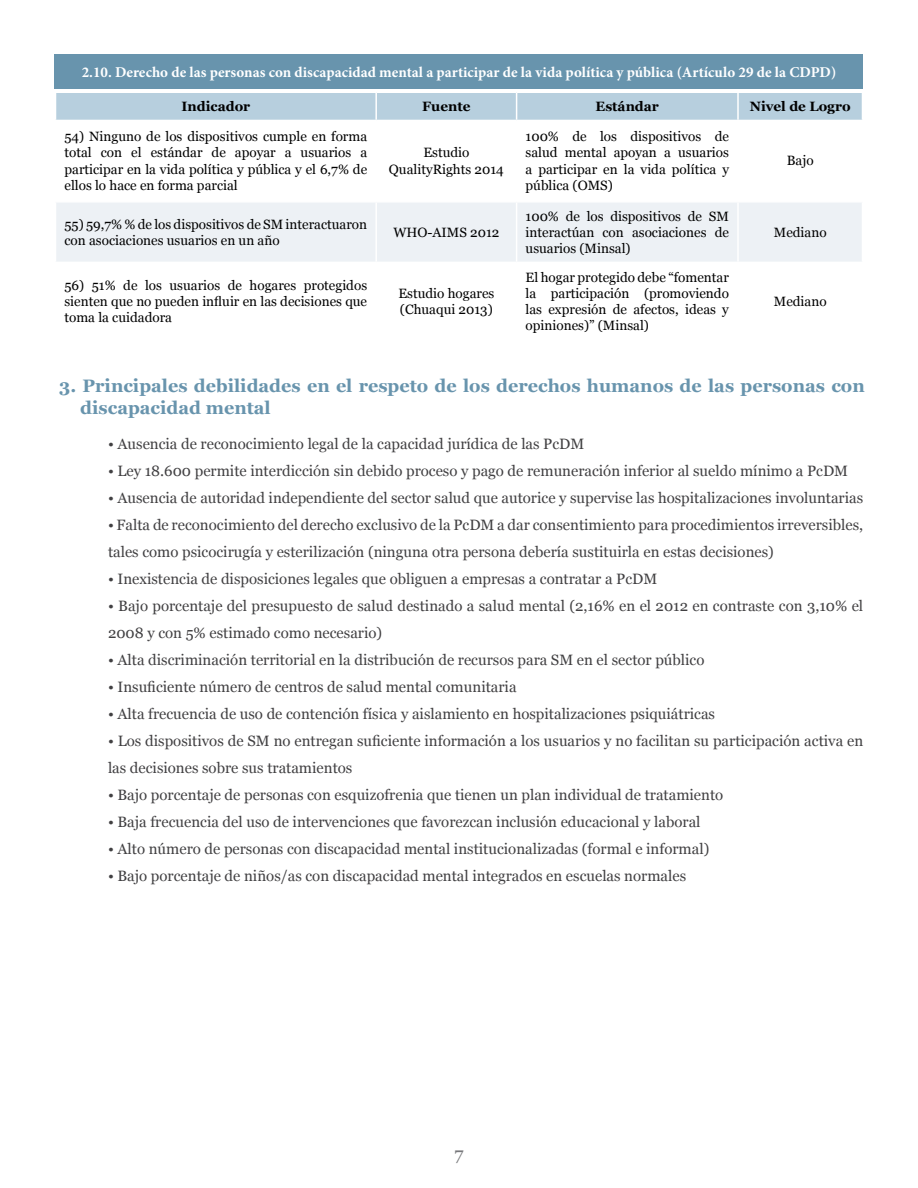
<style>
.page{position:relative;width:918px;height:1188px;background:#fff}
.page>*{position:absolute;margin:0;border:0;box-sizing:border-box;transform-origin:0 0}
.t1{font:700 18px/21.6px "Georgia";color:#6894ad}
.t2{font:18px "Georgia";color:#77787b}
.t3{font:15px/27px "Georgia";color:#414042}
.t4{font:700 15px "Minion Pro";color:#fff}
.t5{font:13.5px/16.2px "Georgia";color:#000;text-align:justify}
.t6{font:700 13.5px "Georgia";color:#000}
</style>
<div class="page">
<div style="left:56px;top:203px;width:806px;height:59px;background:#edf1f5"></div>
<hr style="left:737px;top:203px;width:2px;height:59px;background:#fff">
<div style="left:56px;top:93px;width:806px;height:27px;background:#b7cfde"></div>
<hr style="left:375px;top:203px;width:2px;height:59px;background:#fff">
<hr style="left:516px;top:203px;width:1px;height:59px;background:#fff">
<div style="left:55px;top:54px;width:808px;height:35px;background:#6894ad"></div>
<p class="t4" style="left:82px;top:62px;width:756px">2.10. Derecho de las personas con discapacidad mental a participar de la vida política y pública (Artículo 29 de la CDPD)</p>
<p class="t6" style="left:181px;top:97px;width:70px">Indicador</p>
<p class="t6" style="left:422px;top:97px;width:50px">Fuente</p>
<p class="t6" style="left:596px;top:97px;width:65px">Estándar</p>
<p class="t6" style="left:750px;top:97px;width:102px">Nivel de Logro</p>
<p class="t5" style="left:65px;top:128px;width:304px">54) Ninguno de los dispositivos cumple en forma total con el estándar de apoyar a usuarios a participar en la vida política y pública y el 6,7% de ellos lo hace en forma parcial</p>
<p class="t5" style="left:526px;top:128px;width:205px">100% de los dispositivos de salud mental apoyan a usuarios a participar en la vida política y pública (OMS)</p>
<p class="t5" style="left:389px;top:144px;width:116px;text-align:center">Estudio<br>QualityRights 2014</p>
<p class="t5" style="left:787px;top:152px;width:28px">Bajo</p>
<p class="t5" style="left:64px;top:216px;width:304px">55) 59,7% % de los dispositivos de SM interactuaron con asociaciones usuarios en un año</p>
<p class="t5" style="left:393px;top:224px;width:108px">WHO-AIMS 2012</p>
<p class="t5" style="left:64px;top:276px;width:304px">56) 51% de los usuarios de hogares protegidos sienten que no pueden influir en las decisiones que toma la cuidadora</p>
<p class="t5" style="left:398px;top:284px;width:97px">Estudio hogares (Chuaqui 2013)</p>
<p class="t5" style="left:526px;top:208px;width:205px">100% de los dispositivos de SM interactúan con asociaciones de usuarios (Minsal)</p>
<p class="t5" style="left:526px;top:268px;width:205px">El hogar protegido debe “fomentar la participación (promoviendo las expresión de afectos, ideas y opiniones)” (Minsal)</p>
<p class="t5" style="left:774px;top:224px;width:54px">Mediano</p>
<p class="t5" style="left:774px;top:293px;width:54px">Mediano</p>
<p class="t1" style="left:80px;top:374px;width:786px;text-indent:-21px">3. Principales debilidades en el respeto de los derechos humanos de las personas con discapacidad mental</p>
<p class="t3" style="left:108px;top:429px;width:478px">• Ausencia de reconocimiento legal de la capacidad jurídica de las PcDM</p>
<p class="t3" style="left:108px;top:456px;width:742px">• Ley 18.600 permite interdicción sin debido proceso y pago de remuneración inferior al sueldo mínimo a PcDM</p>
<p class="t3" style="left:108px;top:483px;width:757px">• Ausencia de autoridad independiente del sector salud que autorice y supervise las hospitalizaciones involuntarias</p>
<p class="t3" style="left:108px;top:510px;width:757px">• Falta de reconocimiento del derecho exclusivo de la PcDM a dar consentimiento para procedimientos irreversibles, tales como psicocirugía y esterilización (ninguna otra persona debería sustituirla en estas decisiones)</p>
<p class="t3" style="left:108px;top:564px;width:551px">• Inexistencia de disposiciones legales que obliguen a empresas a contratar a PcDM</p>
<p class="t3" style="left:108px;top:591px;width:757px">• Bajo porcentaje del presupuesto de salud destinado a salud mental (2,16% en el 2012 en contraste con 3,10% el<br>2008 y con 5% estimado como necesario)</p>
<p class="t3" style="left:108px;top:645px;width:598px">• Alta discriminación territorial en la distribución de recursos para SM en el sector público</p>
<p class="t3" style="left:108px;top:672px;width:410px">• Insuficiente número de centros de salud mental comunitaria</p>
<p class="t3" style="left:108px;top:699px;width:609px">• Alta frecuencia de uso de contención física y aislamiento en hospitalizaciones psiquiátricas</p>
<p class="t3" style="left:108px;top:726px;width:757px">• Los dispositivos de SM no entregan suficiente información a los usuarios y no facilitan su participación activa en las decisiones sobre sus tratamientos</p>
<p class="t3" style="left:108px;top:780px;width:617px">• Bajo porcentaje de personas con esquizofrenia que tienen un plan individual de tratamiento</p>
<p class="t3" style="left:108px;top:807px;width:594px">• Baja frecuencia del uso de intervenciones que favorezcan inclusión educacional y laboral</p>
<p class="t3" style="left:108px;top:834px;width:603px">• Alto número de personas con discapacidad mental institucionalizadas (formal e informal)</p>
<p class="t3" style="left:108px;top:861px;width:580px">• Bajo porcentaje de niños/as con discapacidad mental integrados en escuelas normales</p>
<p class="t2" style="left:454px;top:1141px;width:11px">7</p>
</div>
